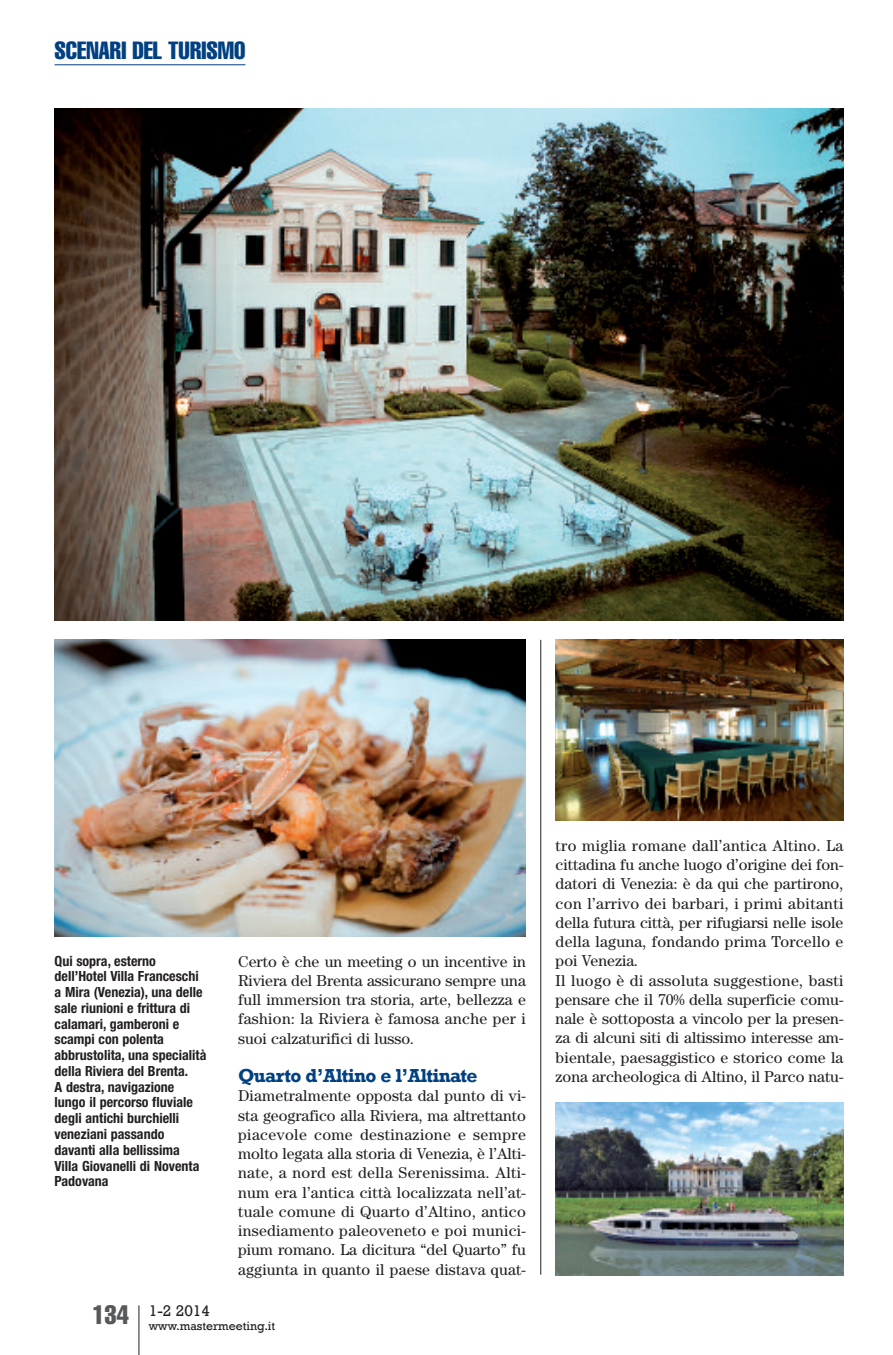
<style>
.page{position:relative;width:893px;height:1355px;background:#fff}
.page>*{position:absolute;margin:0;border:0;box-sizing:border-box;transform-origin:0 0}
.t1{font:extra-condensed 24.5px "Helvetica";color:#014081}
.t2{font:700 19.25px "Rockwell";letter-spacing:-.035em;color:#014081}
.t3{font:15.75px/19.2px "Century";color:#231f20;text-align:justify}
.t4{font:15.75px "Rockwell";color:#231f20}
.t5{font:700 condensed 14px/15.8px "Helvetica Neue";color:#231f20}
.t6{font:12.25px "Rockwell";color:#231f20}
</style>
<div class="page">
<hr style="left:138px;top:1305px;width:1px;height:49px;background:#231f20">
<hr style="left:55px;top:64px;width:190px;height:1px;background:#014081">
<hr style="left:540px;top:639px;width:1px;height:635px;background:#231f20">
<img style="left:55px;top:108px;width:788px;height:512px">
<img style="left:556px;top:1102px;width:287px;height:173px">
<img style="left:55px;top:639px;width:471px;height:297px">
<img style="left:556px;top:639px;width:287px;height:181px">
<h1 class="t1" style="left:55px;top:42px;width:192px">SCENARI DEL TURISMO</h1>
<p class="t5" style="left:55px;top:953px;width:153px">Qui sopra, esterno dell’Hotel Villa Franceschi a Mira (Venezia), una delle sale riunioni e frittura di calamari, gamberoni e scampi con polenta abbrustolita, una specialità della Riviera del Brenta.<br>A destra, navigazione lungo il percorso fluviale degli antichi burchielli veneziani passando davanti alla bellissima<br>Villa Giovanelli di Noventa<br>Padovana</p>
<p class="t3" style="left:238px;top:952px;width:289px">Certo è che un meeting o un incentive in Riviera del Brenta assicurano sempre una full immersion tra storia, arte, bellezza e fashion: la Riviera è famosa anche per i suoi calzaturifici di lusso.</p>
<p class="t2" style="left:238px;top:1063px;width:241px">Quarto d’Altino e l’Altinate</p>
<p class="t3" style="left:238px;top:1087px;width:289px">Diametralmente opposta dal punto di vi&shy;sta geografico alla Riviera, ma altrettanto piacevole come destinazione e sempre molto legata alla storia di Venezia, è l’Alti&shy;nate, a nord est della Serenissima. Alti&shy;num era l’antica città localizzata nell’at&shy;tuale comune di Quarto d’Altino, antico insediamento paleoveneto e poi munici&shy;pium romano. La dicitura “del Quarto” fu aggiunta in quanto il paese distava quat-</p>
<p class="t6" style="left:92px;top:1318px;width:184px"><sup>134</sup> www.mastermeeting.it</p>
<p class="t4" style="left:149px;top:1300px;width:63px">1-2 2014</p>
<p class="t3" style="left:556px;top:837px;width:289px;text-align:left">tro miglia romane dall’antica Altino. La cittadina fu anche luogo d’origine dei fon&shy;datori di Venezia: è da qui che partirono, con l’arrivo dei barbari, i primi abitanti della futura città, per rifugiarsi nelle isole della laguna, fondando prima Torcello e poi Venezia.<br>Il luogo è di assoluta suggestione, basti pensare che il 70% della superficie comu&shy;nale è sottoposta a vincolo per la presen&shy;za di alcuni siti di altissimo interesse am&shy;bientale, paesaggistico e storico come la zona archeologica di Altino, il Parco natu-</p>
</div>
